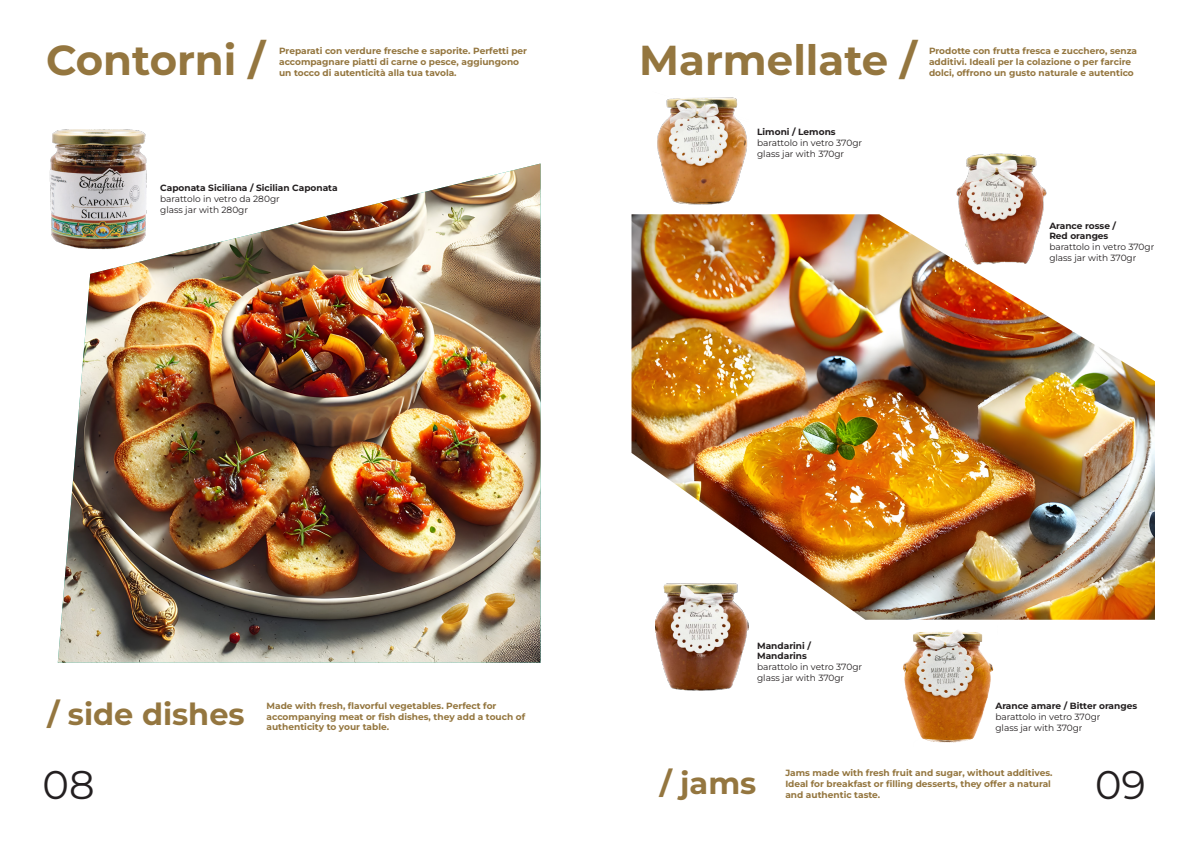
<style>
.page{position:relative;width:1191px;height:842px;background:#fff}
.page>*{position:absolute;margin:0;border:0;box-sizing:border-box;transform-origin:0 0}
.t1{font:700 41.8px "Montserrat";color:#94763f}
.t2{font:40px "Montserrat";color:#231f20}
.t3{font:700 30.4px "Montserrat";color:#94763f}
.t4{font:700 9px "Montserrat";color:#94763f}
.t5{font:9px "Montserrat";color:#231f20}
.t6{font:700 9px "Montserrat";color:#231f20}
</style>
<div class="page">
<img style="left:58px;top:164px;width:482px;height:499px">
<img style="left:49px;top:129px;width:105px;height:122px">
<img style="left:631px;top:214px;width:524px;height:406px">
<img style="left:657px;top:97px;width:90px;height:108px">
<img style="left:956px;top:153px;width:92px;height:113px">
<img style="left:656px;top:581px;width:95px;height:110px">
<img style="left:896px;top:604px;width:101px;height:139px">
<p class="t1" style="left:46px;top:30px;width:220px">Contorni /</p>
<p class="t4" style="left:279px;top:44px;width:249px">Preparati con verdure fresche e saporite. Perfetti per</p>
<p class="t4" style="left:279px;top:55px;width:242px">accompagnare piatti di carne o pesce, aggiungono</p>
<p class="t4" style="left:279px;top:66px;width:179px">un tocco di autenticità alla tua tavola.</p>
<p class="t6" style="left:160px;top:182px;width:179px">Caponata Siciliana / Sicilian Caponata</p>
<p class="t5" style="left:160px;top:193px;width:121px">barattolo in vetro da 280gr</p>
<p class="t5" style="left:160px;top:203px;width:89px">glass jar with 280gr</p>
<p class="t1" style="left:639px;top:30px;width:279px">Marmellate /</p>
<p class="t4" style="left:929px;top:45px;width:210px">Prodotte con frutta fresca e zucchero, senza</p>
<p class="t4" style="left:929px;top:55px;width:204px">additivi. Ideali per la colazione o per farcire</p>
<p class="t4" style="left:929px;top:66px;width:206px">dolci, offrono un gusto naturale e autentico</p>
<p class="t6" style="left:757px;top:125px;width:80px">Limoni / Lemons</p>
<p class="t5" style="left:757px;top:137px;width:106px">barattolo in vetro 370gr</p>
<p class="t5" style="left:757px;top:147px;width:89px">glass jar with 370gr</p>
<p class="t6" style="left:1049px;top:219px;width:68px">Arance rosse /</p>
<p class="t6" style="left:1049px;top:230px;width:61px">Red oranges</p>
<p class="t5" style="left:1049px;top:241px;width:106px">barattolo in vetro 370gr</p>
<p class="t5" style="left:1049px;top:252px;width:89px">glass jar with 370gr</p>
<p class="t3" style="left:47px;top:693px;width:199px">/ side dishes</p>
<p class="t4" style="left:266px;top:699px;width:231px">Made with fresh, flavorful vegetables. Perfect for</p>
<p class="t4" style="left:266px;top:710px;width:260px">accompanying meat or fish dishes, they add a touch of</p>
<p class="t4" style="left:266px;top:721px;width:124px">authenticity to your table.</p>
<p class="t6" style="left:757px;top:639px;width:55px">Mandarini /</p>
<p class="t6" style="left:757px;top:650px;width:51px">Mandarins</p>
<p class="t5" style="left:757px;top:661px;width:106px">barattolo in vetro 370gr</p>
<p class="t5" style="left:757px;top:672px;width:89px">glass jar with 370gr</p>
<p class="t6" style="left:995px;top:699px;width:143px">Arance amare / Bitter oranges</p>
<p class="t5" style="left:995px;top:711px;width:106px">barattolo in vetro 370gr</p>
<p class="t5" style="left:995px;top:721px;width:89px">glass jar with 370gr</p>
<p class="t3" style="left:660px;top:761px;width:98px">/ jams</p>
<p class="t4" style="left:785px;top:766px;width:269px">Jams made with fresh fruit and sugar, without additives.</p>
<p class="t2" style="left:43px;top:757px;width:53px">08</p>
<p class="t2" style="left:1095px;top:757px;width:52px">09</p>
<p class="t4" style="left:785px;top:777px;width:267px">Ideal for breakfast or filling desserts, they offer a natural</p>
<p class="t4" style="left:785px;top:788px;width:96px">and authentic taste.</p>
</div>
